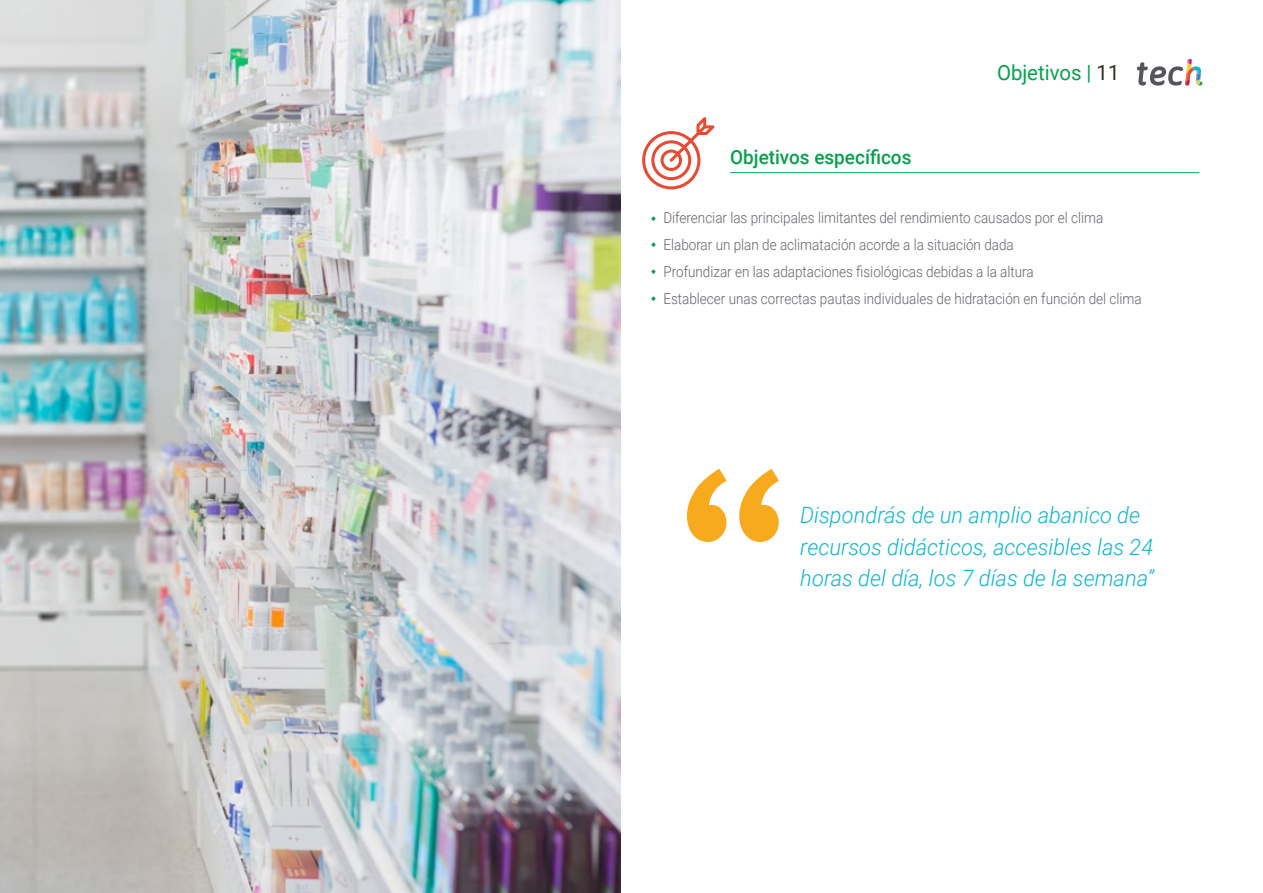
<style>
.page{position:relative;width:1263px;height:893px;background:#fff}
.page>*{position:absolute;margin:0;border:0;box-sizing:border-box;transform-origin:0 0}
.t1{font:italic 300 22.5px/31.5px "Roboto";color:#0fb6cf}
.t2{font:21px "Roboto";color:#04a14d}
.t3{font:500 19.5px "Roboto";color:#04a14d}
.t4{font:300 15px/26.7px "Roboto";color:#61646a;scale:.9 1}
.s1{color:#312e20}
</style>
<div class="page">
<hr style="left:730px;top:172px;width:469px;height:1px;background:#04a14d">
<svg style="left:642px;top:117px;width:72px;height:72px"></svg>
<svg style="left:687px;top:469px;width:92px;height:73px"></svg>
<img style="left:0;top:0;width:621px;height:893px">
<svg style="left:1137px;top:59px;width:65px;height:27px"></svg>
<h3 class="t3" style="left:730px;top:144px;width:183px">Objetivos específicos</h3>
<h2 class="t2" style="left:997px;top:57px;width:124px">Objetivos | <span class="s1">11</span></h2>
<p class="t4" style="left:663px;top:204px;width:533px">Diferenciar las principales limitantes del rendimiento causados por el clima Elaborar un plan de aclimatación acorde a la situación dada<br>Profundizar en las adaptaciones fisiológicas debidas a la altura<br>Establecer unas correctas pautas individuales de hidratación en función del clima</p>
<h1 class="t1" style="left:800px;top:499px;width:355px">Dispondrás de un amplio abanico de recursos didácticos, accesibles las 24 horas del día, los 7 días de la semana”</h1>
</div>
